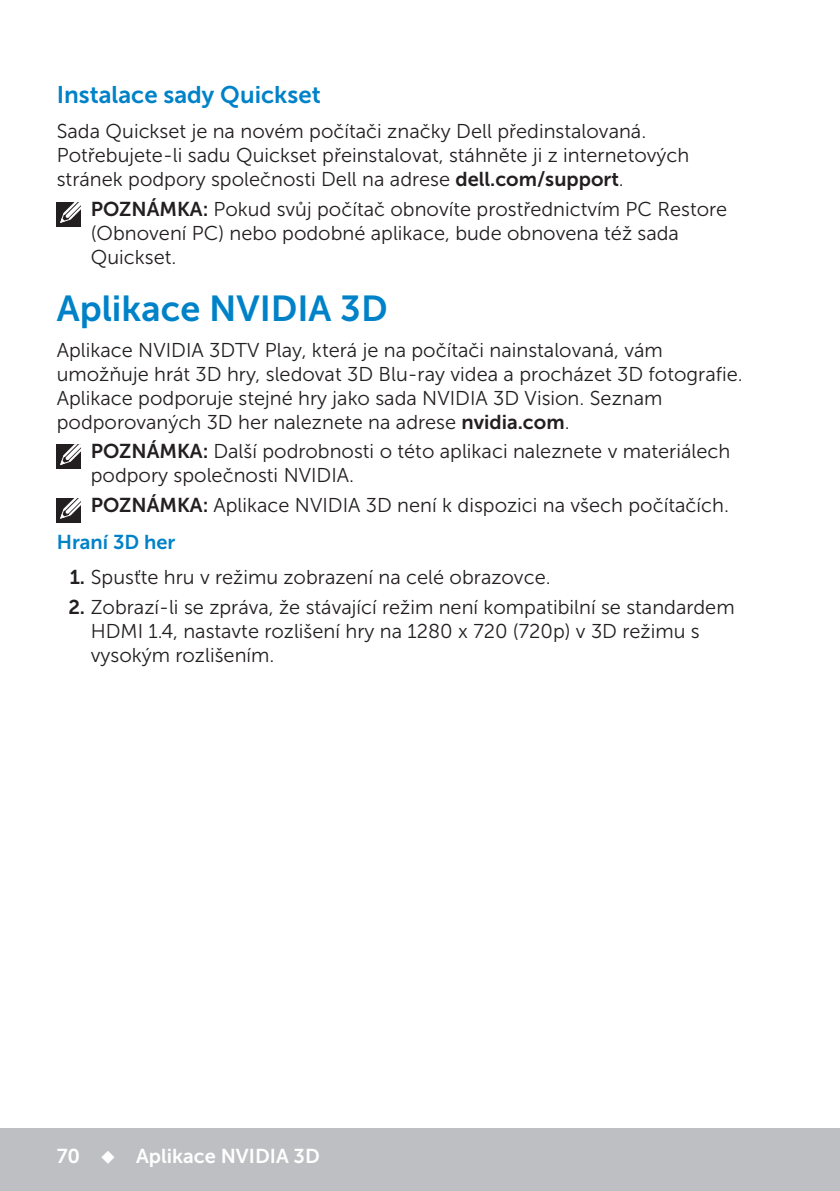
<style>
.page{position:relative;width:840px;height:1191px;background:#fff}
.page>*{position:absolute;margin:0;border:0;box-sizing:border-box;transform-origin:0 0}
.Head1{font:36px "Museo Sans For Dell 700";color:#0082c8}
.Head2{font:24px "Museo Sans For Dell 700";color:#0082c8}
.Paragraph{font:20px/24px "Museo Sans For Dell 300";color:#231f20}
.Note{font:20px/24px "Museo Sans For Dell 300";color:#231f20}
.t1{font:20px "Museo Sans For Dell 700";color:#fff}
.Head3{font:20px "Museo Sans For Dell 700";color:#0082c8}
.s1{font-family:"Museo Sans For Dell 700"}
</style>
<div class="page">
<div style="left:0;top:1128px;width:839px;height:63px;background:#bebfc2"></div>
<div style="left:57px;top:202px;width:24px;height:24px;background:#231f20"></div>
<svg style="left:60px;top:202px;width:21px;height:21px"></svg>
<div style="left:57px;top:444px;width:24px;height:24px;background:#231f20"></div>
<svg style="left:60px;top:444px;width:21px;height:21px"></svg>
<div style="left:57px;top:498px;width:24px;height:24px;background:#231f20"></div>
<svg style="left:60px;top:498px;width:21px;height:21px"></svg>
<p class="Head2" style="left:57px;top:81px;width:265px">Instalace sady Quickset</p>
<p class="Paragraph" style="left:57px;top:120px;width:633px">Sada Quickset je na novém počítači značky Dell předinstalovaná.<br>Potřebujete-li sadu Quickset přeinstalovat, stáhněte ji z internetových stránek podpory společnosti Dell na adrese <span class="s1">dell.com/support</span>.</p>
<p class="Note" style="left:91px;top:197px;width:637px"><span class="s1">POZNÁMKA:</span> Pokud svůj počítač obnovíte prostřednictvím PC Restore (Obnovení PC) nebo podobné aplikace, bude obnovena též sada<br>Quickset.</p>
<p class="Head1" style="left:57px;top:289px;width:332px">Aplikace NVIDIA 3D</p>
<p class="Paragraph" style="left:57px;top:338px;width:687px">Aplikace NVIDIA 3DTV Play, která je na počítači nainstalovaná, vám umožňuje hrát 3D hry, sledovat 3D Blu-ray videa a procházet 3D fotografie.<br>Aplikace podporuje stejné hry jako sada NVIDIA 3D Vision. Seznam podporovaných 3D her naleznete na adrese <span class="s1">nvidia.com</span>.</p>
<p class="Note" style="left:91px;top:439px;width:640px"><span class="s1">POZNÁMKA:</span> Další podrobnosti o této aplikaci naleznete v materiálech podpory společnosti NVIDIA.</p>
<p class="Note" style="left:91px;top:493px;width:639px"><span class="s1">POZNÁMKA:</span> Aplikace NVIDIA 3D není k dispozici na všech počítačích.</p>
<p class="Head3" style="left:57px;top:531px;width:120px">Hraní 3D her</p>
<p class="Paragraph" style="left:70px;top:565px;width:482px"><span class="s1">1.</span> Spusťte hru v režimu zobrazení na celé obrazovce.</p>
<p class="Paragraph" style="left:91px;top:595px;width:645px;text-indent:-22px"><span class="s1">2.</span> Zobrazí-li se zpráva, že stávající režim není kompatibilní se standardem<br>HDMI 1.4, nastavte rozlišení hry na 1280 x 720 (720p) v 3D režimu s vysokým rozlišením.</p>
<p class="t1" style="left:57px;top:1144px;width:264px">70 ◆ Aplikace NVIDIA 3D</p>
</div>
